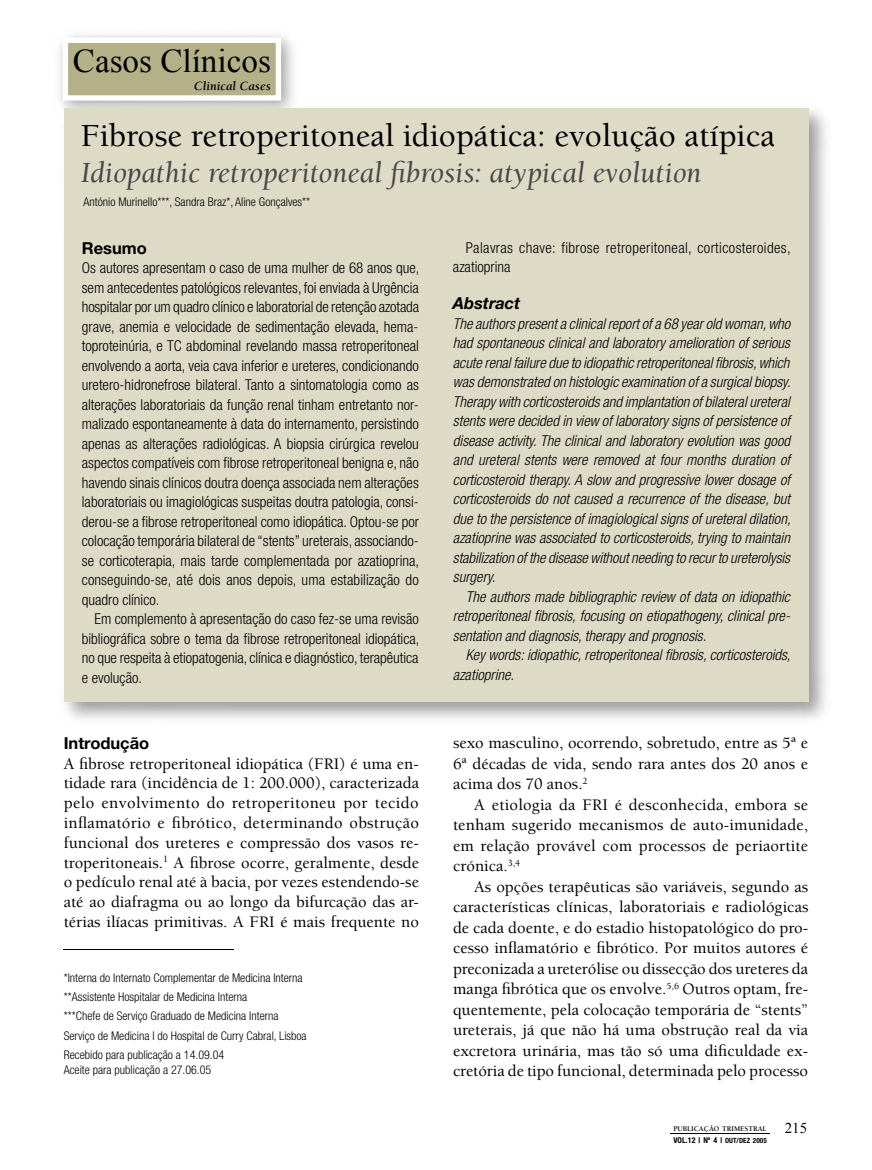
<style>
.page{position:relative;width:872px;height:1170px;background:#fff}
.page>*{position:absolute;margin:0;border:0;box-sizing:border-box;transform-origin:0 0}
.t1{font:33.15px "Times New Roman";color:#000}
.t2{font:500 33px "Berkeley";color:#000}
.t3{font:italic 30px "Berkeley";color:#474848}
.t4{font:500 16.5px/20.5px "Berkeley";color:#000;text-align:justify}
.t5{font:700 16.5px "Helvetica Neue";color:#000}
.t6{font:italic 700 16.5px "Helvetica Neue";color:#000}
.t7{font:300 condensed 15px/19.5px "Helvetica Neue";letter-spacing:.005em;color:#000;text-align:justify}
.t8{font:italic 300 condensed 15px/19.5px "Helvetica Neue";color:#000;text-align:justify}
.t9{font:300 condensed 15px/19.5px "Helvetica Neue";letter-spacing:.025em;color:#000}
.t10{font:italic 700 12.9px "Berkeley";letter-spacing:.01em;color:#000}
.t11{font:300 condensed 12px/19.2px "Helvetica Neue";color:#000}
.t12{font:700 condensed 7.95px "Helvetica Neue";letter-spacing:.01em;color:#000}
.t13{font:700 7.35px "Berkeley";color:#000}
.s1{font-family:"Times New Roman";font-weight:400;font-size:15px}
.s2{font-size:7.2px}
</style>
<div class="page">
<hr style="left:670px;top:1133px;width:99px;height:1px;background:#000">
<svg style="left:63px;top:42px;width:218px;height:59px;background:#bfbc9a"></svg>
<div style="left:65px;top:109px;width:744px;height:593px;background:#dddac6"></div>
<hr style="left:64px;top:949px;width:170px;height:1px;background:#000">
<h1 class="t1" style="left:73px;top:41px;width:199px">Casos Clínicos</h1>
<p class="t10" style="left:194px;top:79px;width:78px">Clinical Cases</p>
<h2 class="t2" style="left:81px;top:119px;width:695px">Fibrose retroperitoneal idiopática: evolução atípica</h2>
<h3 class="t3" style="left:81px;top:157px;width:622px">Idiopathic retroperitoneal fibrosis: atypical evolution</h3>
<p class="t11" style="left:83px;top:192px;width:228px">António Murinello***, Sandra Braz*, Aline Gonçalves**</p>
<p class="t5" style="left:82px;top:237px;width:67px">Resumo</p>
<p class="t7" style="left:82px;top:258px;width:339px">Os autores apresentam o caso de uma mulher de 68 anos que, sem antecedentes patológicos relevantes, foi enviada à Urgência hospitalar por um quadro clínico e laboratorial de retenção azotada grave, anemia e velocidade de sedimentação elevada, hema&shy;toproteinúria, e TC abdominal revelando massa retroperitoneal envolvendo a aorta, veia cava inferior e ureteres, condicionando uretero-hidronefrose bilateral. Tanto a sintomatologia como as alterações laboratoriais da função renal tinham entretanto nor&shy;malizado espontaneamente à data do internamento, persistindo apenas as alterações radiológicas. A biopsia cirúrgica revelou aspectos compatíveis com fibrose retroperitoneal benigna e, não havendo sinais clínicos doutra doença associada nem alterações laboratoriais ou imagiológicas suspeitas doutra patologia, consi&shy;derou-se a fibrose retroperitoneal como idiopática. Optou-se por colocação temporária bilateral de “stents” ureterais, associando&shy;se corticoterapia, mais tarde complementada por azatioprina, conseguindo-se, até dois anos depois, uma estabilização do quadro clínico.</p>
<p class="t7" style="left:82px;top:609px;width:339px;text-indent:13px">Em complemento à apresentação do caso fez-se uma revisão bibliográfica sobre o tema da fibrose retroperitoneal idiopática, no que respeita à etiopatogenia, clínica e diagnóstico, terapêutica e evolução.</p>
<p class="t5" style="left:64px;top:732px;width:87px">Introdução</p>
<p class="t4" style="left:64px;top:753px;width:357px;line-height:19.8px">A fibrose retroperitoneal idiopática (FRI) é uma en&shy;tidade rara (incidência de 1: 200.000), caracterizada pelo envolvimento do retroperitoneu por tecido inflamatório e fibrótico, determinando obstrução funcional dos ureteres e compressão dos vasos re&shy;troperitoneais.<sup>1</sup> A fibrose ocorre, geralmente, desde o pedículo renal até à bacia, por vezes estendendo-se até ao diafragma ou ao longo da bifurcação das ar&shy;térias ilíacas primitivas. A FRI é mais frequente no</p>
<p class="t11" style="left:64px;top:967px;width:244px">*Interna do Internato Complementar de Medicina Interna **Assistente Hospitalar de Medicina Interna<br>***Chefe de Serviço Graduado de Medicina Interna Serviço de Medicina I do Hospital de Curry Cabral, Lisboa Recebido para publicação a 14.09.04</p>
<p class="t11" style="left:64px;top:1059px;width:149px">Aceite para publicação a 27.06.05</p>
<p class="t9" style="left:453px;top:237px;width:339px;text-indent:13px">Palavras chave: fibrose retroperitoneal, corticosteroides, azatioprina</p>
<p class="t6" style="left:453px;top:293px;width:69px">Abstract</p>
<p class="t8" style="left:453px;top:313px;width:339px">The authors present a clinical report of a 68 year old woman, who had spontaneous clinical and laboratory amelioration of serious acute renal failure due to idiopathic retroperitoneal fibrosis, which was demonstrated on histologic examination of a surgical biopsy.<br>Therapy with corticosteroids and implantation of bilateral ureteral stents were decided in view of laboratory signs of persistence of disease activity. The clinical and laboratory evolution was good and ureteral stents were removed at four months duration of corticosteroid therapy. A slow and progressive lower dosage of corticosteroids do not caused a recurrence of the disease, but due to the persistence of imagiological signs of ureteral dilation, azatioprine was associated to corticosteroids, trying to maintain stabilization of the disease without needing to recur to ureterolysis surgery.</p>
<p class="t8" style="left:453px;top:586px;width:338px;text-indent:13px">The authors made bibliographic review of data on idiopathic retroperitoneal fibrosis, focusing on etiopathogeny, clinical pre&shy;sentation and diagnosis, therapy and prognosis.</p>
<p class="t8" style="left:453px;top:645px;width:339px;text-indent:13px">Key words: idiopathic, retroperitoneal fibrosis, corticosteroids, azatioprine.</p>
<p class="t4" style="left:453px;top:733px;width:357px">sexo masculino, ocorrendo, sobretudo, entre as 5ª e 6ª décadas de vida, sendo rara antes dos 20 anos e acima dos 70 anos.<sup>2</sup></p>
<p class="t4" style="left:453px;top:794px;width:357px;text-indent:21px">A etiologia da FRI é desconhecida, embora se tenham sugerido mecanismos de auto-imunidade, em relação provável com processos de periaortite crónica.<sup>3,4</sup></p>
<p class="t4" style="left:453px;top:876px;width:357px;text-indent:21px">As opções terapêuticas são variáveis, segundo as características clínicas, laboratoriais e radiológicas de cada doente, e do estadio histopatológico do pro&shy;cesso inflamatório e fibrótico. Por muitos autores é preconizada a ureterólise ou dissecção dos ureteres da manga fibrótica que os envolve.<sup>5,6</sup> Outros optam, fre&shy;quentemente, pela colocação temporária de “stents” ureterais, já que não há uma obstrução real da via excretora urinária, mas tão só uma dificuldade ex&shy;cretória de tipo funcional, determinada pelo processo</p>
<p class="t13" style="left:673px;top:1124px;width:135px">PUBLICAÇÃO TRIMESTRAL <span class="s1">215</span></p>
<p class="t12" style="left:673px;top:1134px;width:95px">VOL.12 | Nº 4 | <span class="s2">OUT/DEZ 2005</span></p>
</div>
